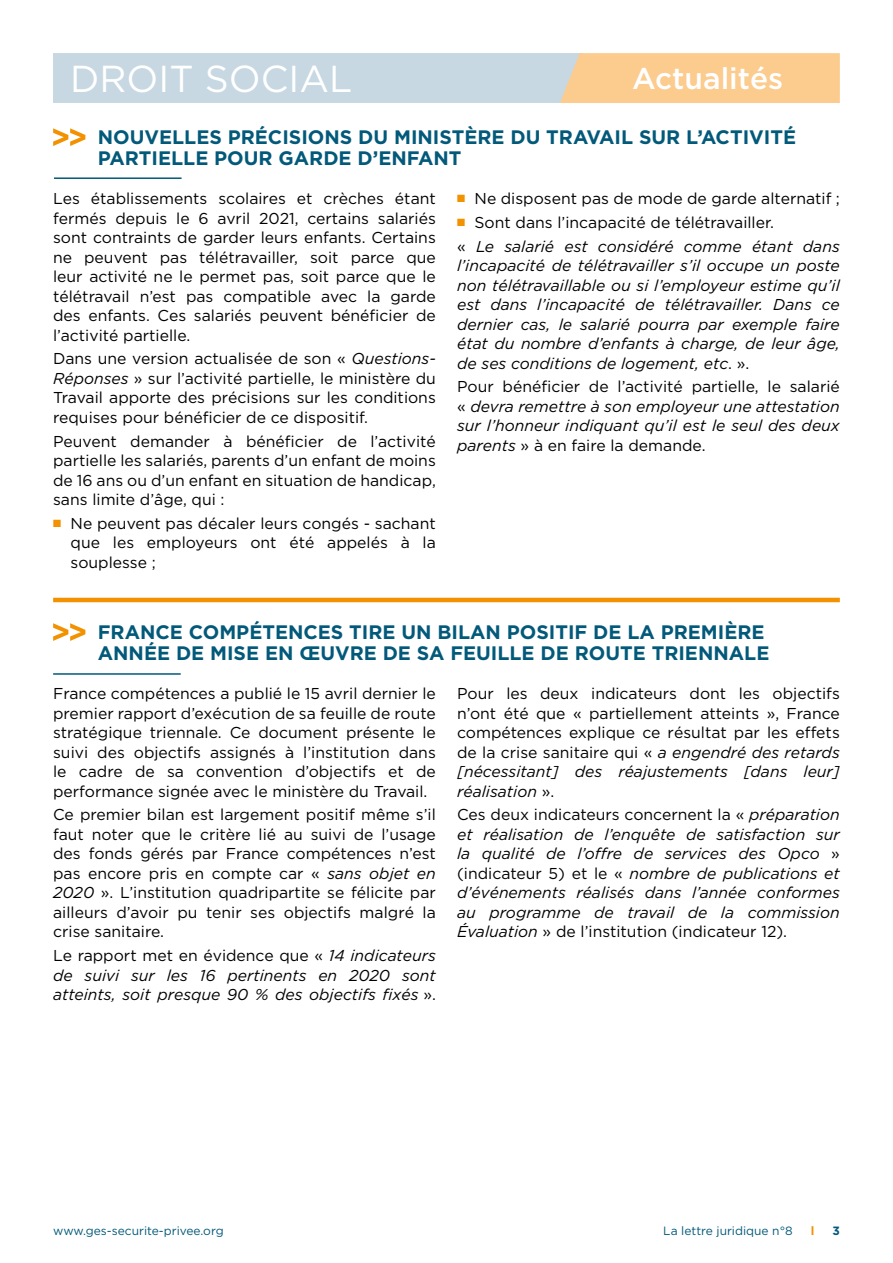
<style>
.page{position:relative;width:893px;height:1263px;background:#fff}
.page>*{position:absolute;margin:0;border:0;box-sizing:border-box;transform-origin:0 0}
.t1{font:37.5px "Gotham";color:#fff}
.t2{font:500 30px "Gotham";color:#fff}
.t3{font:700 19.5px/21px "Gotham";color:#02597a}
.t4{font:15.75px/19.5px "Gotham";color:#000;text-align:justify}
.t5{font:italic 15.75px/19.5px "Gotham";color:#000;text-align:justify}
.t6{font:12px "Gotham";color:#02597a}
.t7{font:700 12px "Gotham";color:#f39200}
.t8{font:700 12px "Gotham";color:#02597a}
.s1{font-style:italic}
.s2{color:#f39200}
.s3{font-style:normal}
</style>
<div class="page">
<hr style="left:54px;top:177px;width:128px;height:2px;background:#02597a">
<hr style="left:53px;top:673px;width:128px;height:2px;background:#02597a">
<hr style="left:53px;top:598px;width:787px;height:4px;background:#f39200">
<svg style="left:53px;top:128px;width:32px;height:18px"></svg>
<svg style="left:53px;top:623px;width:32px;height:18px"></svg>
<div style="left:53px;top:53px;width:530px;height:50px;background:#c7d8e2"></div>
<div style="left:560px;top:53px;width:280px;height:50px;background:#fccb8e"></div>
<h1 class="t1" style="left:70px;top:58px;width:284px">DROIT SOCIAL</h1>
<h2 class="t2" style="left:632px;top:61px;width:153px">Actualités</h2>
<p class="t3" style="left:98px;top:126px;width:700px">NOUVELLES PRÉCISIONS DU MINISTÈRE DU TRAVAIL SUR L’ACTIVITÉ<br>PARTIELLE POUR GARDE D’ENFANT</p>
<p class="t4" style="left:53px;top:189px;width:384px">Les établissements scolaires et crèches étant fermés depuis le 6 avril 2021, certains salariés sont contraints de garder leurs enfants. Certains ne peuvent pas télétravailler, soit parce que leur activité ne le permet pas, soit parce que le télétravail n’est pas compatible avec la garde des enfants. Ces salariés peuvent bénéficier de l’activité partielle.</p>
<p class="t4" style="left:53px;top:349px;width:384px">Dans une version actualisée de son « <span class="s1">Questions-Réponses</span> » sur l’activité partielle, le ministère du Travail apporte des précisions sur les conditions requises pour bénéficier de ce dispositif.</p>
<p class="t4" style="left:53px;top:431px;width:384px">Peuvent demander à bénéficier de l’activité partielle les salariés, parents d’un enfant de moins de 16 ans ou d’un enfant en situation de handicap, sans limite d’âge, qui :</p>
<p class="t4" style="left:71px;top:513px;width:367px;text-indent:-17px"><span class="s2">■</span> Ne peuvent pas décaler leurs congés - sachant que les employeurs ont été appelés à la souplesse ;</p>
<p class="t4" style="left:457px;top:189px;width:384px"><span class="s2">■</span> Ne disposent pas de mode de garde alternatif ;</p>
<p class="t4" style="left:457px;top:210px;width:384px;line-height:23.7px"><span class="s2">■</span> Sont dans l’incapacité de télétravailler.<br>« <span class="s1">Le salarié est considéré comme étant dans</span></p>
<p class="t5" style="left:457px;top:256px;width:384px">l’incapacité de télétravailler s’il occupe un poste non télétravaillable ou si l’employeur estime qu’il est dans l’incapacité de télétravailler. Dans ce dernier cas, le salarié pourra par exemple faire état du nombre d’enfants à charge, de leur âge, de ses conditions de logement, etc<span class="s3">. ».</span></p>
<p class="t5" style="left:457px;top:377px;width:384px"><span class="s3">Pour bénéficier de l’activité partielle, le salarié «</span> devra remettre à son employeur une attestation sur l’honneur indiquant qu’il est le seul des deux parents <span class="s3">» à en faire la demande.</span></p>
<p class="t3" style="left:98px;top:621px;width:673px">FRANCE COMPÉTENCES TIRE UN BILAN POSITIF DE LA PREMIÈRE<br>ANNÉE DE MISE EN ŒUVRE DE SA FEUILLE DE ROUTE TRIENNALE</p>
<p class="t4" style="left:53px;top:683px;width:384px">France compétences a publié le 15 avril dernier le premier rapport d’exécution de sa feuille de route stratégique triennale. Ce document présente le suivi des objectifs assignés à l’institution dans le cadre de sa convention d’objectifs et de performance signée avec le ministère du Travail.</p>
<p class="t4" style="left:53px;top:805px;width:384px">Ce premier bilan est largement positif même s’il faut noter que le critère lié au suivi de l’usage des fonds gérés par France compétences n’est pas encore pris en compte car « <span class="s1">sans objet en 2020</span> ». L’institution quadripartite se félicite par ailleurs d’avoir pu tenir ses objectifs malgré la crise sanitaire.</p>
<p class="t5" style="left:53px;top:946px;width:384px"><span class="s3">Le rapport met en évidence que «</span> 14 indicateurs de suivi sur les 16 pertinents en 2020 sont atteints, soit presque 90 % des objectifs fixés <span class="s3">».</span></p>
<p class="t4" style="left:457px;top:683px;width:384px">Pour les deux indicateurs dont les objectifs n’ont été que « partiellement atteints », France compétences explique ce résultat par les effets de la crise sanitaire qui « <span class="s1">a engendré des retards [nécessitant] des réajustements [dans leur] réalisation</span> ».</p>
<p class="t5" style="left:457px;top:805px;width:384px"><span class="s3">Ces deux indicateurs concernent la «</span> préparation et réalisation de l’enquête de satisfaction sur la qualité de l’offre de services des Opco <span class="s3">» (indicateur 5) et le «</span> nombre de publications et d’événements réalisés dans l’année conformes au programme de travail de la commission Évaluation <span class="s3">» de l’institution (indicateur 12).</span></p>
<p class="t6" style="left:53px;top:1224px;width:172px">www.ges-securite-privee.org</p>
<p class="t6" style="left:663px;top:1224px;width:131px">La lettre juridique n°8</p>
<p class="t7" style="left:811px;top:1223px;width:5px">l</p>
<p class="t8" style="left:832px;top:1223px;width:9px">3</p>
</div>
